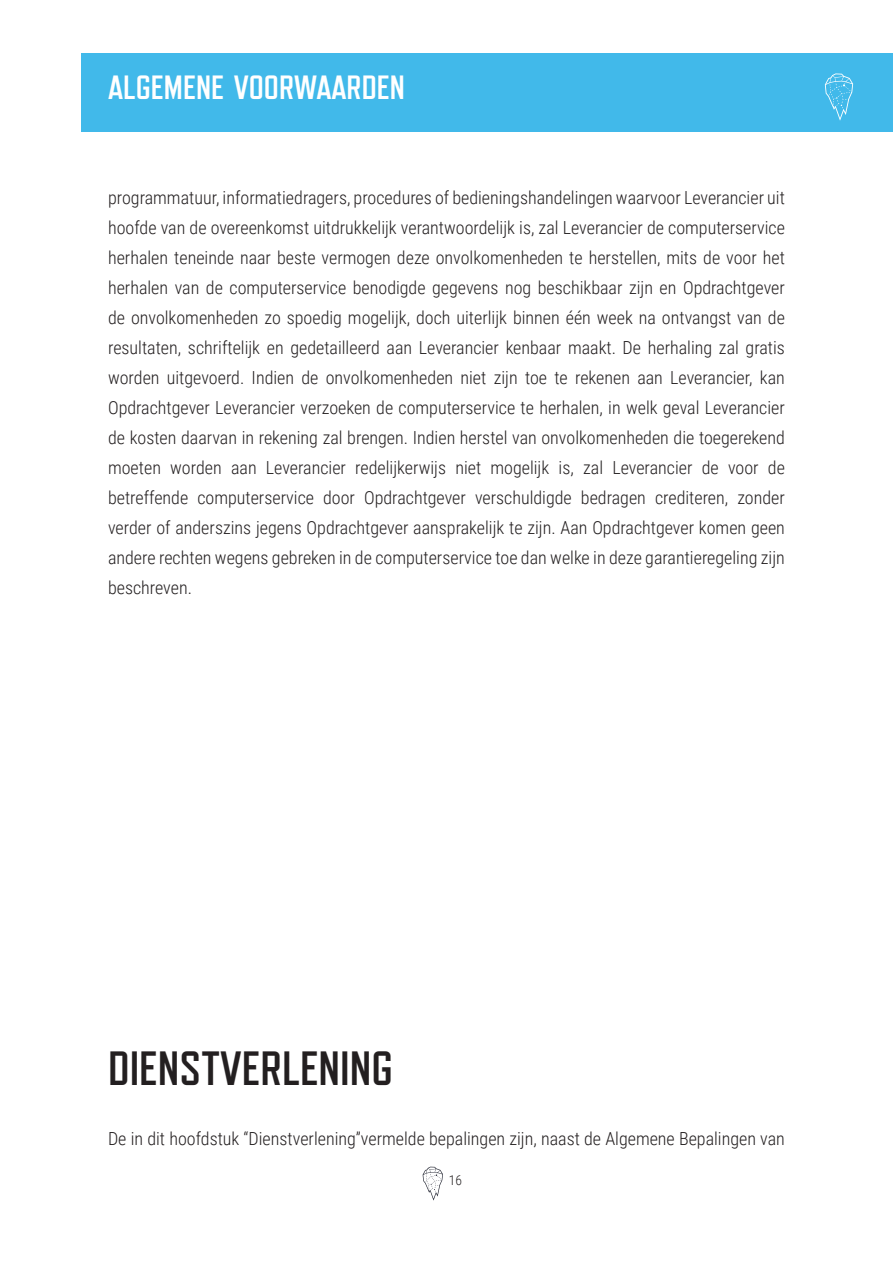
<style>
.page{position:relative;width:893px;height:1263px;background:#fff}
.page>*{position:absolute;margin:0;border:0;box-sizing:border-box;transform-origin:0 0}
.Header_style{font:700 48px "Refrigerator Deluxe";color:#231f20}
.t1{font:700 33.6px "Refrigerator Deluxe";color:#fff}
.Body_text{font:300 18px/30px "Roboto Condensed";color:#231f20;text-align:justify}
.t2{font:300 13.5px "Roboto Condensed";color:#231f20}
</style>
<div class="page">
<div style="left:82px;top:54px;width:811px;height:78px;background:#41b9ea"></div>
<svg style="left:423px;top:1167px;width:20px;height:33px"></svg>
<svg style="left:825px;top:73px;width:28px;height:48px"></svg>
<h2 class="t1" style="left:108px;top:68px;width:298px">ALGEMENE VOORWAARDEN</h2>
<p class="Body_text" style="left:108px;top:182px;width:678px">programmatuur, informatiedragers, procedures of bedieningshandelingen waarvoor Leverancier uit hoofde van de overeenkomst uitdrukkelijk verantwoordelijk is, zal Leverancier de computerservice herhalen teneinde naar beste vermogen deze onvolkomenheden te herstellen, mits de voor het herhalen van de computerservice benodigde gegevens nog beschikbaar zijn en Opdrachtgever de onvolkomenheden zo spoedig mogelijk, doch uiterlijk binnen één week na ontvangst van de resultaten, schriftelijk en gedetailleerd aan Leverancier kenbaar maakt. De herhaling zal gratis worden uitgevoerd. Indien de onvolkomenheden niet zijn toe te rekenen aan Leverancier, kan Opdrachtgever Leverancier verzoeken de computerservice te herhalen, in welk geval Leverancier de kosten daarvan in rekening zal brengen. Indien herstel van onvolkomenheden die toegerekend moeten worden aan Leverancier redelijkerwijs niet mogelijk is, zal Leverancier de voor de betreffende computerservice door Opdrachtgever verschuldigde bedragen crediteren, zonder verder of anderszins jegens Opdrachtgever aansprakelijk te zijn. Aan Opdrachtgever komen geen andere rechten wegens gebreken in de computerservice toe dan welke in deze garantieregeling zijn beschreven.</p>
<p class="Header_style" style="left:108px;top:1042px;width:286px">DIENSTVERLENING</p>
<p class="Body_text" style="left:108px;top:1123px;width:678px">De in dit hoofdstuk “Dienstverlening”vermelde bepalingen zijn, naast de Algemene Bepalingen van</p>
<p class="t2" style="left:449px;top:1171px;width:15px">16</p>
</div>
